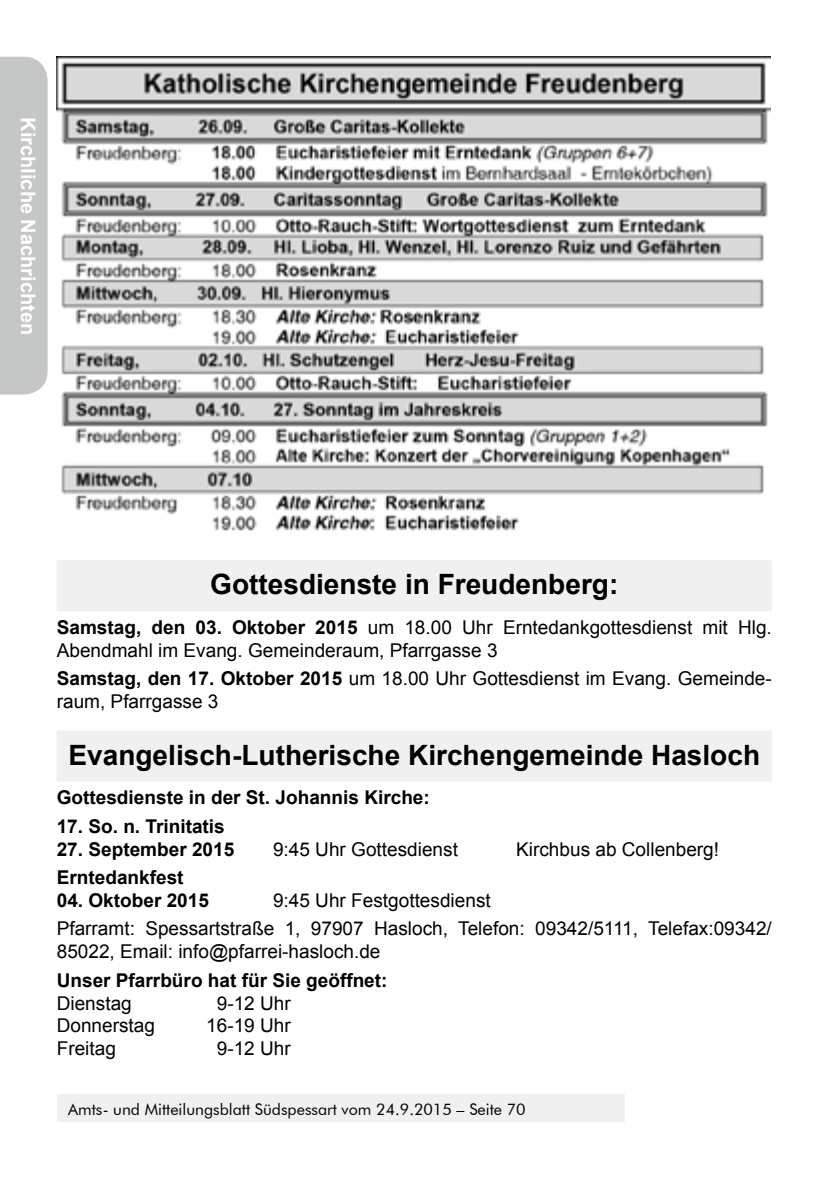
<style>
.page{position:relative;width:840px;height:1191px;background:#fff}
.page>*{position:absolute;margin:0;border:0;box-sizing:border-box;transform-origin:0 0}
.t1{font:700 28px "Arial";color:#000}
.t2{font:700 20px "Arial";color:#fff}
.t3{font:19px/22.8px "Arial";color:#000}
.t4{font:700 19px "Arial";color:#000}
.t5{font:16px "Futura BT";color:#000}
.s1{font-weight:700}
</style>
<div class="page">
<div style="left:57px;top:1095px;width:567px;height:27px;background:#f0f0f0"></div>
<div style="left:57px;top:565px;width:714px;height:46px;background:#f0f0f0"></div>
<div style="left:57px;top:560px;width:714px;height:46px;background:#f0f0f0"></div>
<div style="left:57px;top:735px;width:714px;height:46px;background:#f0f0f0"></div>
<div style="left:57px;top:730px;width:714px;height:46px;background:#f0f0f0"></div>
<img style="left:57px;top:57px;width:713px;height:474px">
<div style="left:0;top:57px;width:48px;height:337px;background:#c5c6c6"></div>
<p class="t2" style="left:42px;top:117px;width:219px;rotate:90deg">Kirchliche Nachrichten</p>
<h1 class="t1" style="left:210px;top:566px;width:409px">Gottesdienste in Freudenberg:</h1>
<p class="t3" style="left:57px;top:616px;width:716px"><span class="s1">Samstag, den 03. Oktober 2015</span> um 18.00 Uhr Erntedankgottesdienst mit Hlg.<br>Abendmahl im Evang. Gemeinderaum, Pfarrgasse 3</p>
<p class="t3" style="left:57px;top:667px;width:716px"><span class="s1">Samstag, den 17. Oktober 2015</span> um 18.00 Uhr Gottesdienst im Evang. Gemeinde&shy;raum, Pfarrgasse 3</p>
<h1 class="t1" style="left:68px;top:736px;width:692px">Evangelisch-Lutherische Kirchengemeinde Hasloch</h1>
<p class="t4" style="left:57px;top:785px;width:374px">Gottesdienste in der St. Johannis Kirche:</p>
<p class="t4" style="left:57px;top:813px;width:169px">17. So. n. Trinitatis</p>
<p class="t4" style="left:57px;top:836px;width:179px">27. September 2015</p>
<p class="t3" style="left:273px;top:838px;width:186px">9:45 Uhr Gottesdienst</p>
<p class="t3" style="left:516px;top:838px;width:204px">Kirchbus ab Collenberg!</p>
<p class="t4" style="left:57px;top:865px;width:128px">Erntedankfest</p>
<p class="t4" style="left:57px;top:887px;width:154px">04. Oktober 2015</p>
<p class="t3" style="left:57px;top:886px;width:716px;line-height:28.4px;text-indent:216px">9:45 Uhr Festgottesdienst<br>Pfarramt: Spessartstraße 1, 97907 Hasloch, Telefon: 09342/5111, Telefax:09342/</p>
<p class="t3" style="left:57px;top:940px;width:325px">85022, Email: info@pfarrei-hasloch.de</p>
<p class="t4" style="left:57px;top:967px;width:332px">Unser Pfarrbüro hat für Sie geöffnet:</p>
<p class="t3" style="left:57px;top:991px;width:76px">Dienstag</p>
<p class="t3" style="left:217px;top:991px;width:75px">9-12 Uhr</p>
<p class="t3" style="left:57px;top:1014px;width:100px">Donnerstag</p>
<p class="t3" style="left:206px;top:1014px;width:86px">16-19 Uhr</p>
<p class="t3" style="left:57px;top:1037px;width:61px">Freitag</p>
<p class="t3" style="left:217px;top:1037px;width:75px">9-12 Uhr</p>
<p class="t5" style="left:68px;top:1099px;width:459px">Amts- und Mitteilungsblatt Südspessart vom 24.9.2015 – Seite 70</p>
</div>
